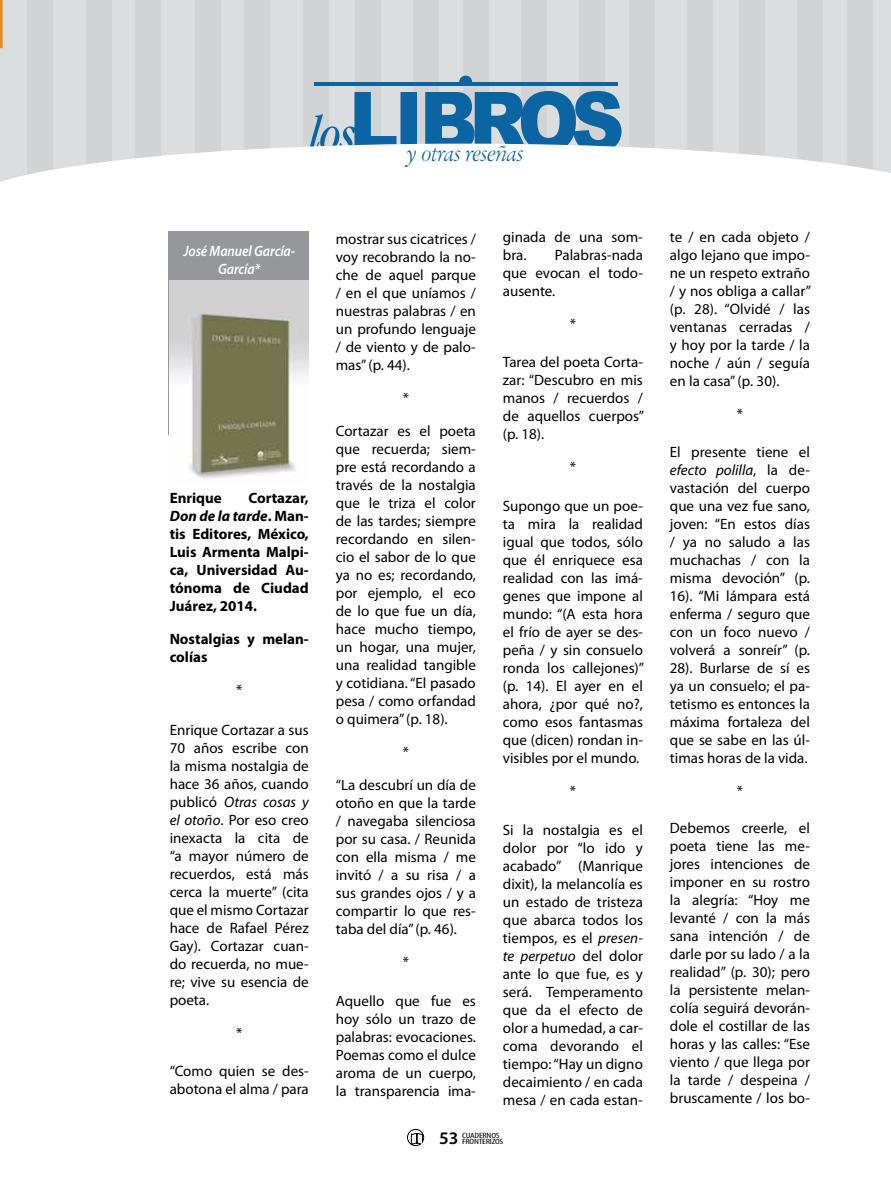
<style>
.page{position:relative;width:891px;height:1188px;background:#fff}
.page>*{position:absolute;margin:0;border:0;box-sizing:border-box;transform-origin:0 0}
.t1{font:italic 300 24px "Garamand Classic";letter-spacing:-.02em;color:#005e9e;scale:.9 1}
.t2{font:600 17.7px "Myriad Pro";color:#000}
.t3{font:15px/18px "Myriad Pro";color:#000;text-align:justify}
.t4{font:700 15px/18px "Myriad Pro";color:#000;text-align:justify}
.t5{font:italic 600 15px/18px "Myriad Pro";letter-spacing:-.005em;color:#fff;text-align:center;scale:.9 1}
.t6{font:condensed 7.65px "Myriad Pro";letter-spacing:-.02em;color:#000;scale:1.37 1}
.s1{font-style:italic}
</style>
<div class="page">
<div style="left:0;top:0;width:891px;height:144px;background:#dcddde"></div>
<div style="left:521px;top:0;width:26px;height:186px;background:#d1d3d4"></div>
<div style="left:687px;top:0;width:26px;height:186px;background:#d1d3d4"></div>
<div style="left:303px;top:0;width:26px;height:186px;background:#d1d3d4"></div>
<div style="left:797px;top:0;width:26px;height:186px;background:#d1d3d4"></div>
<div style="left:413px;top:0;width:26px;height:186px;background:#d1d3d4"></div>
<div style="left:579px;top:0;width:26px;height:186px;background:#d1d3d4"></div>
<div style="left:195px;top:0;width:26px;height:186px;background:#d1d3d4"></div>
<div style="left:86px;top:0;width:26px;height:186px;background:#d1d3d4"></div>
<div style="left:847px;top:0;width:26px;height:186px;background:#d1d3d4"></div>
<div style="left:463px;top:0;width:26px;height:186px;background:#d1d3d4"></div>
<div style="left:629px;top:0;width:26px;height:186px;background:#d1d3d4"></div>
<div style="left:245px;top:0;width:25px;height:186px;background:#d1d3d4"></div>
<div style="left:135px;top:0;width:26px;height:186px;background:#d1d3d4"></div>
<div style="left:739px;top:0;width:26px;height:186px;background:#d1d3d4"></div>
<div style="left:355px;top:0;width:26px;height:186px;background:#d1d3d4"></div>
<div style="left:27px;top:0;width:26px;height:186px;background:#d1d3d4"></div>
<svg style="left:310px;top:91px;width:312px;height:53px"></svg>
<hr style="left:314px;top:82px;width:304px;height:3px;background:#0a65a2">
<svg style="left:459px;top:76px;width:13px;height:6px"></svg>
<svg style="left:0;top:144px;width:891px;height:42px"></svg>
<div style="left:169px;top:231px;width:140px;height:204px;background:#95979a"></div>
<img style="left:170px;top:280px;width:139px;height:205px">
<svg style="left:407px;top:1129px;width:17px;height:17px"></svg>
<svg style="left:0;top:0;width:3px;height:63px"></svg>
<p class="t5" style="left:183px;top:242px;width:126px">José Manuel García-<br>García*</p>
<p class="t4" style="left:170px;top:488px;width:54px">Enrique</p>
<p class="t4" style="left:170px;top:488px;width:141px;text-indent:79px">Cortazar, <span class="s1">Don de la tarde</span>. Man&shy;tis Editores, México, Luis Armenta Malpi&shy;ca, Universidad Au&shy;tónoma de Ciudad Juárez, 2014.</p>
<p class="t4" style="left:170px;top:629px;width:141px">Nostalgias y melan&shy;colías</p>
<p class="t3" style="left:236px;top:680px;width:8px">*</p>
<p class="t3" style="left:170px;top:721px;width:141px">Enrique Cortazar a sus 70 años escribe con la misma nostalgia de hace 36 años, cuando publicó <span class="s1">Otras cosas y el otoño</span>. Por eso creo inexacta la cita de “a mayor número de recuerdos, está más cerca la muerte” (cita que el mismo Cortazar hace de Rafael Pérez Gay). Cortazar cuan&shy;do recuerda, no mue&shy;re; vive su esencia de poeta.</p>
<p class="t3" style="left:236px;top:1024px;width:8px">*</p>
<p class="t3" style="left:170px;top:1061px;width:141px">“Como quien se des&shy;abotona el alma / para</p>
<h1 class="t1" style="left:407px;top:138px;width:131px">y otras reseñas</h1>
<p class="t3" style="left:336px;top:229px;width:142px">mostrar sus cicatrices / voy recobrando la no&shy;che de aquel parque / en el que uníamos / nuestras palabras / en un profundo lenguaje / de viento y de palo&shy;mas” (p. 44).</p>
<p class="t3" style="left:403px;top:388px;width:8px">*</p>
<p class="t3" style="left:336px;top:421px;width:142px">Cortazar es el poeta que recuerda; siem&shy;pre está recordando a través de la nostalgia que le triza el color de las tardes; siempre recordando en silen&shy;cio el sabor de lo que ya no es; recordando, por ejemplo, el eco de lo que fue un día, hace mucho tiempo, un hogar, una mujer, una realidad tangible y cotidiana. “El pasado pesa / como orfandad o quimera” (p. 18).</p>
<p class="t3" style="left:403px;top:742px;width:8px">*</p>
<p class="t3" style="left:336px;top:775px;width:142px">“La descubrí un día de otoño en que la tarde / navegaba silenciosa por su casa. / Reunida con ella misma / me invitó / a su risa / a sus grandes ojos / y a compartir lo que res&shy;taba del día” (p. 46).</p>
<p class="t3" style="left:403px;top:952px;width:8px">*</p>
<p class="t3" style="left:336px;top:991px;width:142px">Aquello que fue es hoy sólo un trazo de palabras: evocaciones.<br>Poemas como el dulce aroma de un cuerpo, la transparencia ima-</p>
<p class="t3" style="left:503px;top:228px;width:142px">ginada de una som&shy;bra.</p>
<p class="t3" style="left:503px;top:246px;width:142px;text-indent:52px">Palabras-nada que evocan el todo&shy;ausente.</p>
<p class="t3" style="left:570px;top:315px;width:8px">*</p>
<p class="t3" style="left:503px;top:353px;width:143px">Tarea del poeta Corta&shy;zar: “Descubro en mis manos / recuerdos / de aquellos cuerpos” (p. 18).</p>
<p class="t3" style="left:570px;top:458px;width:8px">*</p>
<p class="t3" style="left:503px;top:497px;width:143px">Supongo que un poe&shy;ta mira la realidad igual que todos, sólo que él enriquece esa realidad con las imá&shy;genes que impone al mundo: “(A esta hora el frío de ayer se des&shy;peña / y sin consuelo ronda los callejones)” (p. 14). El ayer en el ahora, ¿por qué no?, como esos fantasmas que (dicen) rondan in&shy;visibles por el mundo.</p>
<p class="t3" style="left:570px;top:782px;width:8px">*</p>
<p class="t3" style="left:503px;top:821px;width:142px">Si la nostalgia es el dolor por “lo ido y acabado” (Manrique dixit), la melancolía es un estado de tristeza que abarca todos los tiempos, es el <span class="s1">presen&shy;te perpetuo</span> del dolor ante lo que fue, es y será. Temperamento que da el efecto de olor a humedad, a car&shy;coma devorando el tiempo: “Hay un digno decaimiento / en cada mesa / en cada estan-</p>
<p class="t6" style="left:462px;top:1130px;width:29px">CUADERNOS</p>
<p class="t2" style="left:439px;top:1127px;width:21px">53</p>
<p class="t6" style="left:462px;top:1136px;width:32px">FRONTERIZOS</p>
<p class="t3" style="left:670px;top:228px;width:143px">te / en cada objeto / algo lejano que impo&shy;ne un respeto extraño / y nos obliga a callar” (p. 28). “Olvidé / las ventanas cerradas / y hoy por la tarde / la noche / aún / seguía en la casa” (p. 30).</p>
<p class="t3" style="left:737px;top:405px;width:8px">*</p>
<p class="t3" style="left:670px;top:443px;width:142px">El presente tiene el <span class="s1">efecto polilla</span>, la de&shy;vastación del cuerpo que una vez fue sano, joven: “En estos días / ya no saludo a las muchachas / con la misma devoción” (p.<br>16). “Mi lámpara está enferma / seguro que con un foco nuevo / volverá a sonreír” (p.<br>28). Burlarse de sí es ya un consuelo; el pa&shy;tetismo es entonces la máxima fortaleza del que se sabe en las úl&shy;timas horas de la vida.</p>
<p class="t3" style="left:737px;top:782px;width:8px">*</p>
<p class="t3" style="left:670px;top:819px;width:142px">Debemos creerle, el poeta tiene las me&shy;jores intenciones de imponer en su rostro la alegría: “Hoy me levanté / con la más sana intención / de darle por su lado / a la realidad” (p. 30); pero la persistente melan&shy;colía seguirá devorán&shy;dole el costillar de las horas y las calles: “Ese viento / que llega por la tarde / despeina / bruscamente / los bo-</p>
</div>
